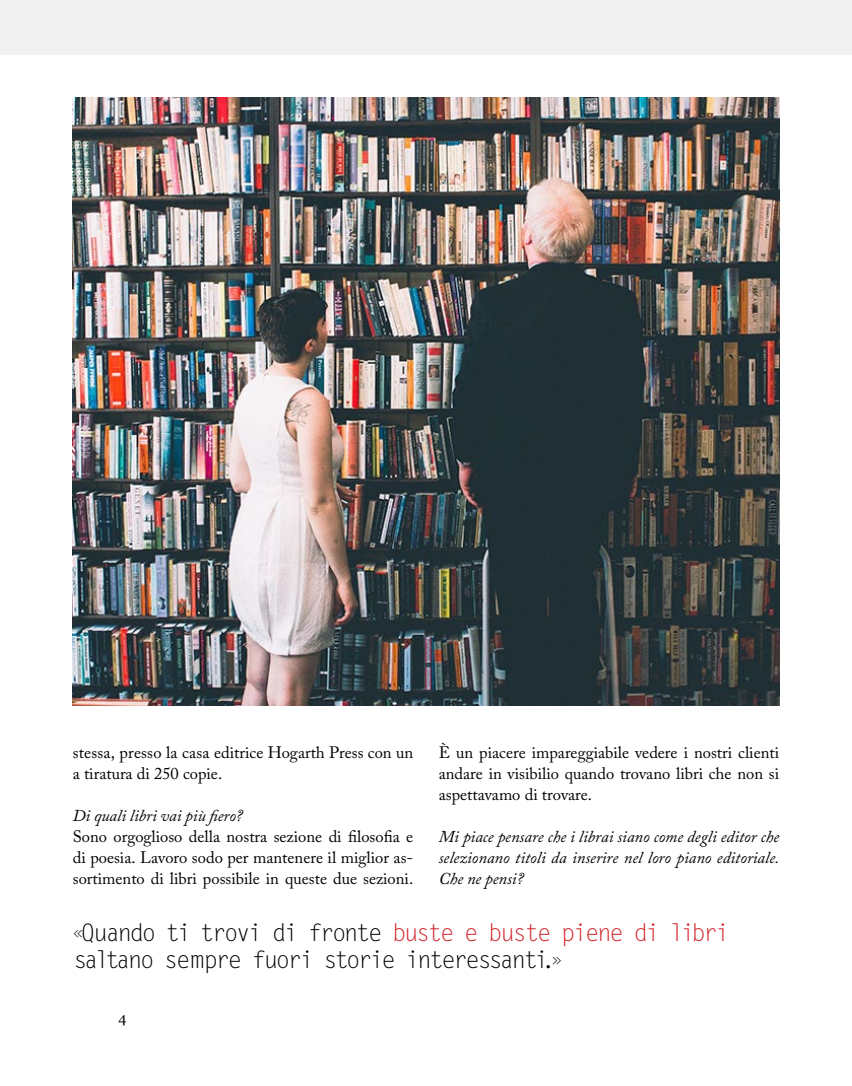
<style>
.page{position:relative;width:852px;height:1086px;background:#fff}
.page>*{position:absolute;margin:0;border:0;box-sizing:border-box;transform-origin:0 0}
.t1{font:24px/27px "Letter Gothic Std";letter-spacing:-.1em;color:#000}
.t2{font:16.5px/21px "Adobe Caslon Pro";color:#000;text-align:justify}
.t3{font:italic 16.5px/21px "Adobe Caslon Pro";color:#000;text-align:justify}
.t4{font:14.25px "Georgia";color:#000}
.s1{font-size:15px}
.s2{color:#d2232a}
</style>
<div class="page">
<img style="left:73px;top:97px;width:706px;height:608px">
<div style="left:0;top:0;width:851px;height:54px;background:#f1f1f2"></div>
<p class="t2" style="left:438px;top:741px;width:342px">È un piacere impareggiabile vedere i nostri clienti andare in visibilio quando trovano libri che non si aspettavamo di trovare.</p>
<p class="t3" style="left:438px;top:825px;width:342px">Mi piace pensare che i librai siano come degli editor che selezionano titoli da inserire nel loro piano editoriale.<br>Che ne pensi?</p>
<p class="t2" style="left:73px;top:741px;width:342px">stessa, presso la casa editrice Hogarth Press con un a tiratura di 250 copie.</p>
<p class="t3" style="left:73px;top:804px;width:172px">Di quali libri vai più fiero?</p>
<p class="t2" style="left:73px;top:825px;width:342px">Sono orgoglioso della nostra sezione di filosofia e di poesia. Lavoro sodo per mantenere il miglior as&shy;sortimento di libri possibile in queste due sezioni.</p>
<h1 class="t1" style="left:73px;top:919px;width:657px"><span class="s1">«</span>Quando ti trovi di fronte <span class="s2">buste e buste piene di libri </span>saltano sempre fuori storie interessanti.<span class="s1">»</span></h1>
<p class="t4" style="left:118px;top:1009px;width:10px">4</p>
</div>
